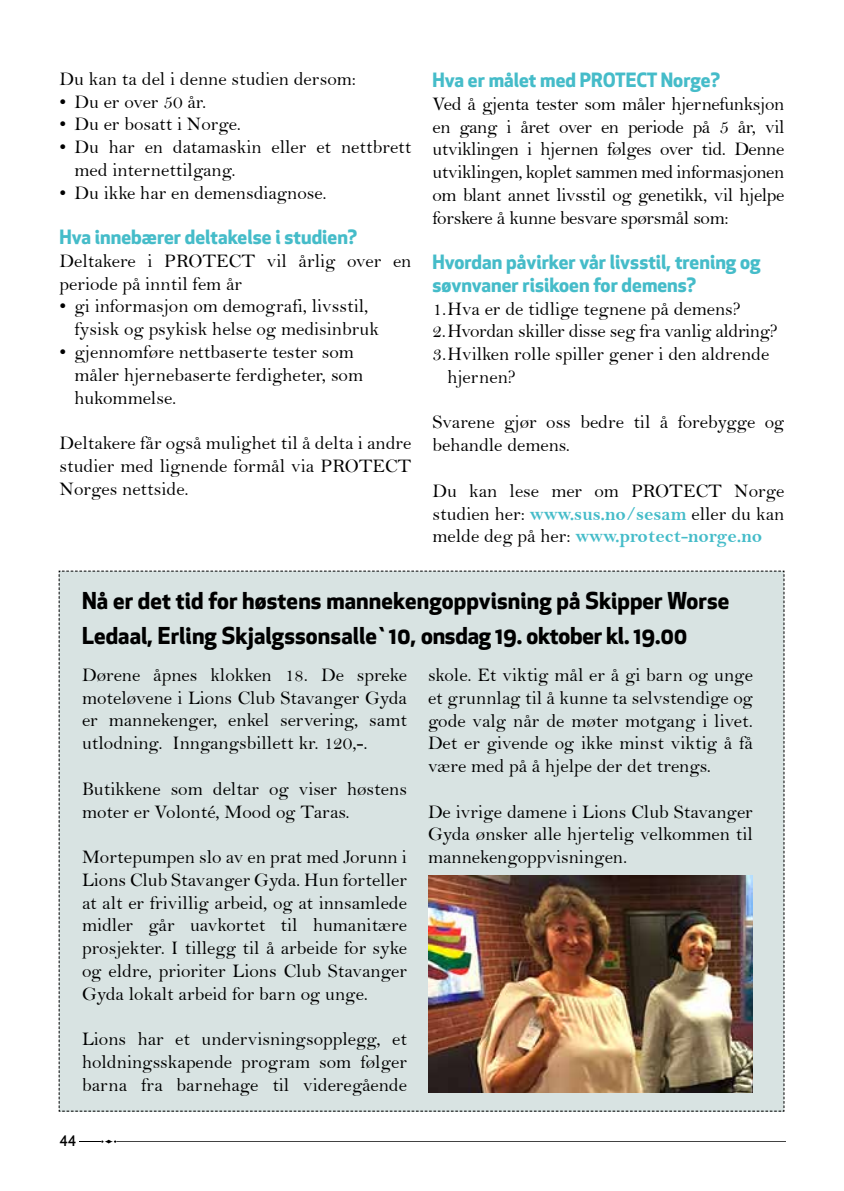
<style>
.page{position:relative;width:844px;height:1191px;background:#fff}
.page>*{position:absolute;margin:0;border:0;box-sizing:border-box;transform-origin:0 0}
.t1{font:700 22.75px/35px "Apex New";letter-spacing:.005em;color:#000}
.t2{font:19.25px/22.8px "Bell";color:#000}
.t3{font:19.25px/22.8px "Apex New PS Bold Tabular";color:#45bcc9}
.t4{font:19.25px "Bell";letter-spacing:-.02em;color:#000}
.t5{font:19.25px "Bell MT Bold";color:#45bcc9}
.t6{font:14px "Apex New PS Medium Tabular";color:#000}
.s1{font-family:"Bell MT Bold";color:#45bcc9}
.s2{font-family:"Bell";color:#000}
</style>
<div class="page">
<svg style="left:79px;top:1139px;width:37px;height:4px"></svg>
<hr style="left:116px;top:1141px;width:669px;height:1px;background:#000">
<div style="left:58px;top:570px;width:726px;height:542px;background:#d8e3e2"></div>
<img style="left:428px;top:875px;width:324px;height:217px">
<p class="t2" style="left:60px;top:67px;width:298px">Du kan ta del i denne studien dersom:</p>
<p class="t2" style="left:60px;top:90px;width:148px">• Du er over 50 år.</p>
<p class="t2" style="left:60px;top:113px;width:183px">• Du er bosatt i Norge.</p>
<p class="t2" style="left:74px;top:135px;width:338px;text-indent:-15px">• Du har en datamaskin eller et nettbrett med internettilgang.</p>
<p class="t2" style="left:60px;top:181px;width:268px">• Du ikke har en demensdiagnose.</p>
<p class="t3" style="left:60px;top:226px;width:299px">Hva innebærer deltakelse i studien?</p>
<p class="t2" style="left:60px;top:249px;width:353px">Deltakere i PROTECT vil årlig over en periode på inntil fem år</p>
<p class="t2" style="left:74px;top:295px;width:306px;text-indent:-15px">• gi informasjon om demografi, livsstil, fysisk og psykisk helse og medisinbruk</p>
<p class="t2" style="left:74px;top:340px;width:290px;text-indent:-15px">• gjennomføre nettbaserte tester som måler hjernebaserte ferdigheter, som hukommelse.</p>
<p class="t2" style="left:60px;top:431px;width:353px;text-align:justify">Deltakere får også mulighet til å delta i andre studier med lignende formål via PROTECT Norges nettside.</p>
<p class="t3" style="left:432px;top:69px;width:289px">Hva er målet med PROTECT Norge?</p>
<p class="t2" style="left:432px;top:92px;width:353px;text-align:justify">Ved å gjenta tester som måler hjernefunksjon en gang i året over en periode på 5 år, vil utviklingen i hjernen følges over tid. Denne utviklingen, koplet sammen med informasjonen om blant annet livsstil og genetikk, vil hjelpe forskere å kunne besvare spørsmål som:</p>
<p class="t3" style="left:432px;top:251px;width:329px">Hvordan påvirker vår livsstil, trening og søvnvaner risikoen for demens?</p>
<p class="t2" style="left:432px;top:297px;width:310px">1.Hva er de tidlige tegnene på demens?</p>
<p class="t4" style="left:432px;top:320px;width:347px">2.Hvordan skiller disse seg fra vanlig aldring?</p>
<p class="t2" style="left:432px;top:342px;width:338px">3.Hvilken rolle spiller gener i den aldrende</p>
<p class="t2" style="left:447px;top:365px;width:70px">hjernen?</p>
<p class="t2" style="left:432px;top:411px;width:353px">Svarene gjør oss bedre til å forebygge og behandle demens.</p>
<p class="t2" style="left:432px;top:479px;width:353px">Du kan lese mer om PROTECT Norge studien her: <span class="s1">www.sus.no/sesam</span> eller du kan</p>
<p class="t5" style="left:432px;top:525px;width:331px"><span class="s2">melde deg på her:</span> www.protect-norge.no</p>
<p class="t1" style="left:82px;top:583px;width:648px">Nå er det tid for høstens mannekengoppvisning på Skipper Worse<br>Ledaal, Erling Skjalgssonsalle`10, onsdag 19. oktober kl. 19.00</p>
<p class="t2" style="left:82px;top:663px;width:326px;text-align:justify">Dørene åpnes klokken 18. De spreke moteløvene i Lions Club Stavanger Gyda er mannekenger, enkel servering, samt utlodning. Inngangsbillett kr. 120,-.</p>
<p class="t2" style="left:82px;top:777px;width:326px">Butikkene som deltar og viser høstens moter er Volonté, Mood og Taras.</p>
<p class="t2" style="left:82px;top:845px;width:326px;text-align:justify">Mortepumpen slo av en prat med Jorunn i Lions Club Stavanger Gyda. Hun forteller at alt er frivillig arbeid, og at innsamlede midler går uavkortet til humanitære prosjekter. I tillegg til å arbeide for syke og eldre, prioriter Lions Club Stavanger Gyda lokalt arbeid for barn og unge.</p>
<p class="t2" style="left:82px;top:1027px;width:326px;text-align:justify">Lions har et undervisningsopplegg, et holdningsskapende program som følger barna fra barnehage til videregående</p>
<p class="t2" style="left:428px;top:663px;width:326px;text-align:justify">skole. Et viktig mål er å gi barn og unge et grunnlag til å kunne ta selvstendige og gode valg når de møter motgang i livet.<br>Det er givende og ikke minst viktig å få være med på å hjelpe der det trengs.</p>
<p class="t2" style="left:428px;top:800px;width:326px;text-align:justify">De ivrige damene i Lions Club Stavanger Gyda ønsker alle hjertelig velkommen til mannekengoppvisningen.</p>
<p class="t6" style="left:60px;top:1132px;width:18px">44</p>
</div>
